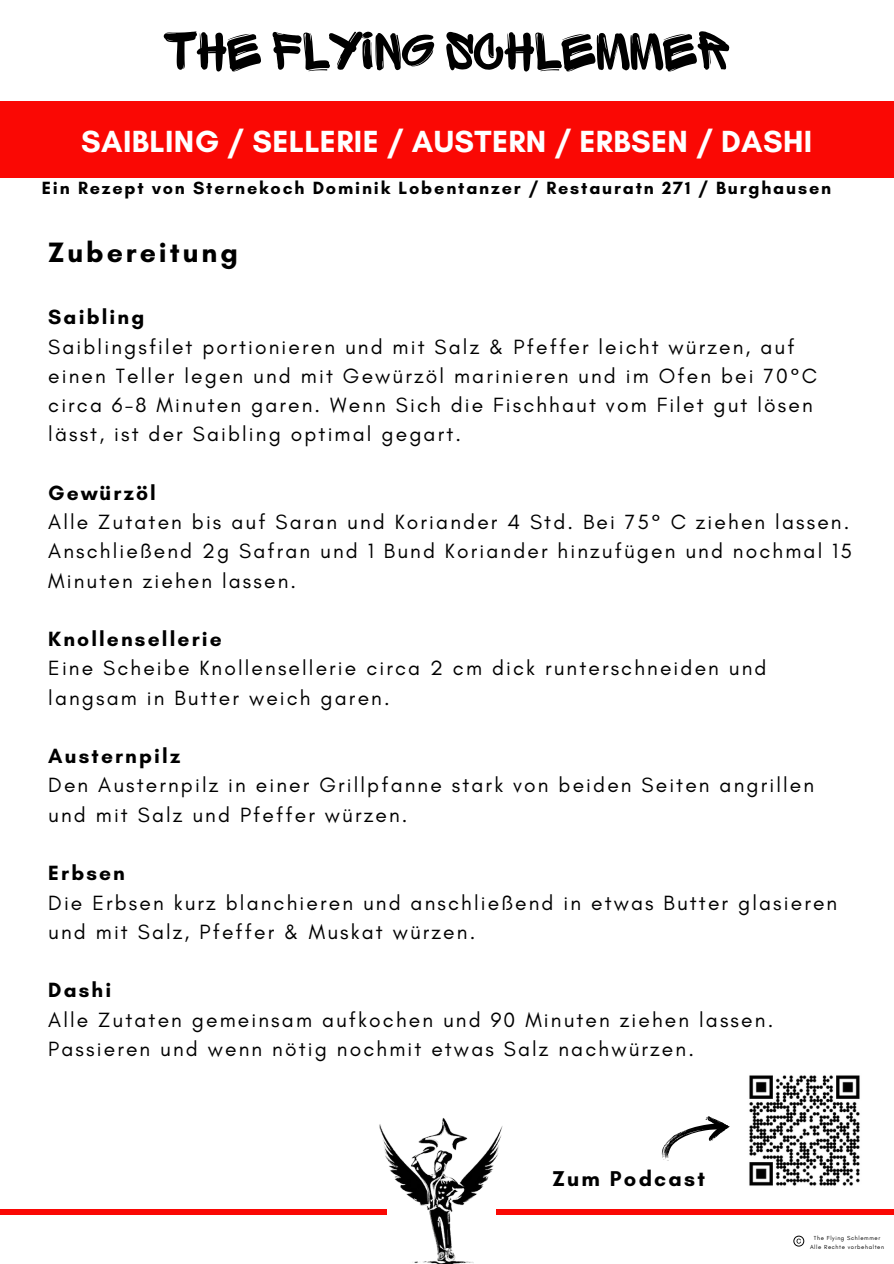
<style>
.page{position:relative;width:894px;height:1264px;background:#fff}
.page>*{position:absolute;margin:0;border:0;box-sizing:border-box;transform-origin:0 0}
.t1{font:56.85px "Sprite Graffiti";color:#000}
.t2{font:700 31.2px "Glacial Indifference";letter-spacing:.01em;color:#fff}
.t3{font:700 28.5px "Glacial Indifference";letter-spacing:.1em;color:#000}
.t4{font:700 21.75px "Glacial Indifference";letter-spacing:.1em;color:#000}
.t5{font:21px/29.2px "Glacial Indifference";letter-spacing:.1em;color:#000}
.t6{font:700 18px "Glacial Indifference";letter-spacing:.1em;color:#000}
.t7{font:6px "Glacial Indifference";letter-spacing:.1em;color:#000}
.s1{font-weight:700}
</style>
<div class="page">
<div style="left:0;top:101px;width:893px;height:76px;background:#fa0804"></div>
<div style="left:496px;top:1209px;width:397px;height:5px;background:#fa0804"></div>
<div style="left:0;top:1209px;width:386px;height:5px;background:#fa0804"></div>
<img style="left:749px;top:1075px;width:111px;height:111px">
<svg style="left:661px;top:1116px;width:69px;height:45px"></svg>
<svg style="left:793px;top:1235px;width:11px;height:11px"></svg>
<img style="left:373px;top:1118px;width:147px;height:145px">
<p class="t1" style="left:163px;top:24px;width:568px">THE FLYING SCHLEMMER</p>
<p class="t2" style="left:81px;top:123px;width:732px">SAIBLING / SELLERIE / AUSTERN / ERBSEN / DASHI</p>
<p class="t6" style="left:42px;top:176px;width:790px">Ein Rezept von Sternekoch Dominik Lobentanzer / Restauratn 271 / Burghausen</p>
<h5 class="t3" style="left:48px;top:235px;width:191px">Zubereitung</h5>
<h5 class="t5" style="left:48px;top:302px;width:770px"><span class="s1">Saibling<br></span>Saiblingsfilet portionieren und mit Salz &amp; Pfeffer leicht würzen, auf einen Teller legen und mit Gewürzöl marinieren und im Ofen bei 70°C circa 6-8 Minuten garen. Wenn Sich die Fischhaut vom Filet gut lösen lässt, ist der Saibling optimal gegart.</h5>
<h5 class="t5" style="left:48px;top:478px;width:805px"><span class="s1">Gewürzöl<br></span>Alle Zutaten bis auf Saran und Koriander 4 Std. Bei 75° C ziehen lassen.<br>Anschließend 2g Safran und 1 Bund Koriander hinzufügen und nochmal 15<br>Minuten ziehen lassen.</h5>
<h5 class="t5" style="left:48px;top:624px;width:719px"><span class="s1">Knollensellerie<br></span>Eine Scheibe Knollensellerie circa 2 cm dick runterschneiden und langsam in Butter weich garen.</h5>
<h5 class="t5" style="left:48px;top:741px;width:767px"><span class="s1">Austernpilz<br></span>Den Austernpilz in einer Grillpfanne stark von beiden Seiten angrillen und mit Salz und Pfeffer würzen.</h5>
<p class="t5" style="left:48px;top:858px;width:790px"><span class="s1">Erbsen<br></span>Die Erbsen kurz blanchieren und anschließend in etwas Butter glasieren und mit Salz, Pfeffer &amp; Muskat würzen.</p>
<p class="t5" style="left:48px;top:975px;width:726px"><span class="s1">Dashi<br></span>Alle Zutaten gemeinsam aufkochen und 90 Minuten ziehen lassen.<br>Passieren und wenn nötig nochmit etwas Salz nachwürzen.</p>
<h4 class="t4" style="left:552px;top:1165px;width:154px">Zum Podcast</h4>
<h2 class="t7" style="left:813px;top:1234px;width:68px">The Flying Schlemmer</h2>
<h6 class="t7" style="left:809px;top:1242px;width:75px">Alle Rechte vorbehalten</h6>
</div>
